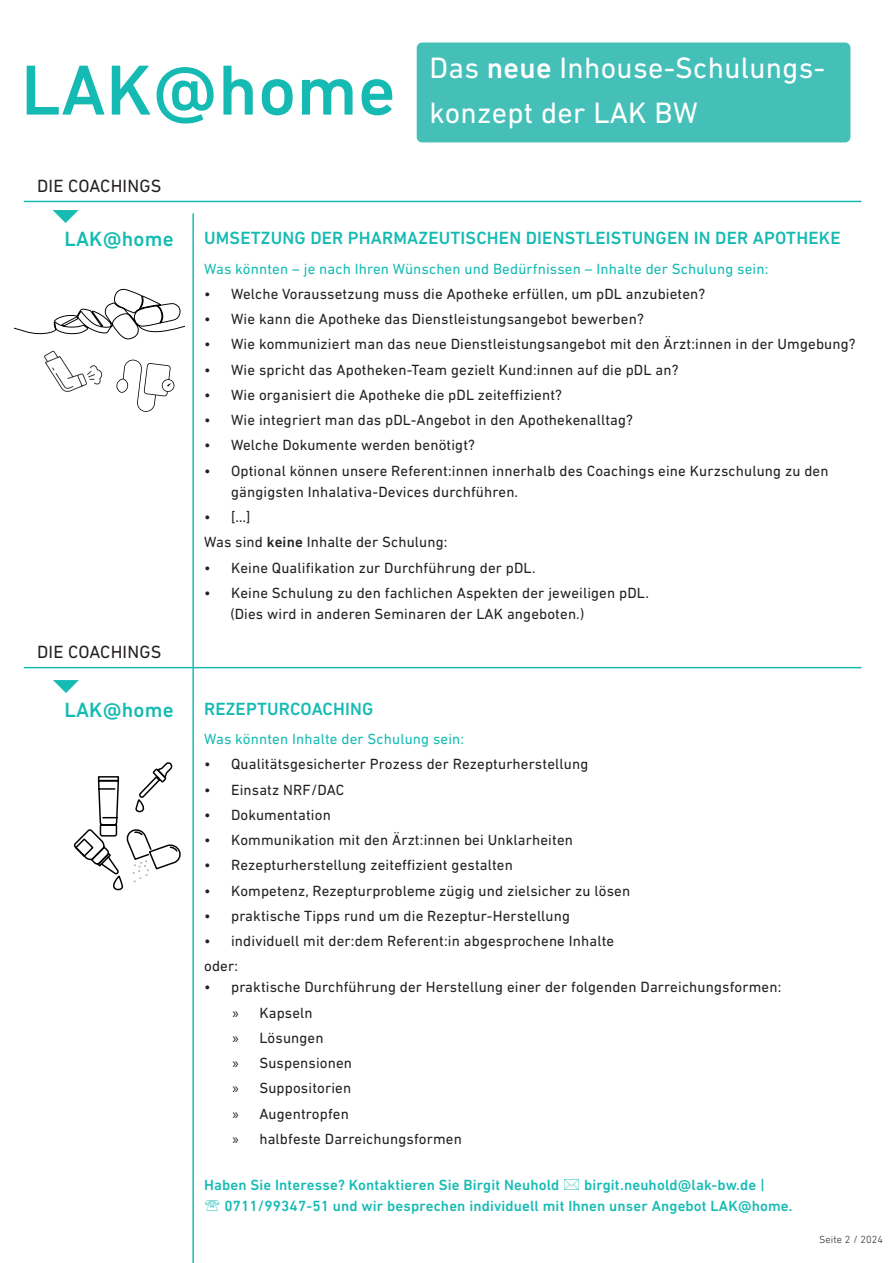
<style>
.page{position:relative;width:893px;height:1263px;background:#fff}
.page>*{position:absolute;margin:0;border:0;box-sizing:border-box;transform-origin:0 0}
.t1{font:500 72px "DIN Next LT Pro";letter-spacing:.01em;color:#15bbb3}
.t2{font:30px/45px "DIN Next LT Pro";letter-spacing:.01em;color:#fff}
.t3{font:500 21px "DIN Next LT Pro";letter-spacing:.01em;color:#15bbb3}
.t4{font:500 18px "DIN Next LT Pro";letter-spacing:.01em;color:#15bbb3}
.t5{font:18px "DIN Next LT Pro";letter-spacing:.01em;color:#231f20}
.t6{font:15px/21px "DIN Next LT Pro";letter-spacing:.01em;color:#231f20}
.t7{font:500 15px/21px "DIN Next LT Pro";letter-spacing:.01em;color:#15bbb3}
.t8{font:15px "DIN Next LT Pro";letter-spacing:.01em;color:#15bbb3}
.t9{font:300 10.5px "DIN Next LT Pro";letter-spacing:.01em;color:#231f20}
.s1{font-weight:500}
.s2{font-family:"Myriad Pro"}
</style>
<div class="page">
<hr style="left:192px;top:213px;width:2px;height:1050px;background:#15bbb3">
<div style="left:417px;top:43px;width:433px;height:99px;background:#45c0b9;border-radius:5px"></div>
<svg style="left:14px;top:288px;width:171px;height:52px"></svg>
<hr style="left:24px;top:201px;width:837px;height:1px;background:#15bbb3">
<hr style="left:24px;top:667px;width:837px;height:1px;background:#15bbb3">
<svg style="left:73px;top:762px;width:108px;height:129px"></svg>
<svg style="left:44px;top:350px;width:59px;height:42px"></svg>
<svg style="left:116px;top:359px;width:59px;height:53px"></svg>
<p class="t1" style="left:21px;top:48px;width:376px">LAK@home</p>
<p class="t2" style="left:429px;top:45px;width:397px">Das <span class="s1">neue</span> Inhouse-Schulungs&shy;konzept der LAK BW</p>
<p class="t5" style="left:37px;top:175px;width:126px">DIE COACHINGS</p>
<p class="t3" style="left:64px;top:227px;width:111px">LAK@home</p>
<p class="t5" style="left:37px;top:641px;width:126px">DIE COACHINGS</p>
<p class="t3" style="left:64px;top:697px;width:111px">LAK@home</p>
<p class="t4" style="left:204px;top:228px;width:638px">UMSETZUNG DER PHARMAZEUTISCHEN DIENSTLEISTUNGEN IN DER APOTHEKE</p>
<p class="t8" style="left:204px;top:260px;width:566px">Was könnten – je nach Ihren Wünschen und Bedürfnissen – Inhalte der Schulung sein:</p>
<p class="t6" style="left:204px;top:283px;width:503px">• Welche Voraussetzung muss die Apotheke erfüllen, um pDL anzubieten?</p>
<p class="t6" style="left:204px;top:308px;width:441px">• Wie kann die Apotheke das Dienstleistungsangebot bewerben?</p>
<p class="t6" style="left:204px;top:334px;width:653px">• Wie kommuniziert man das neue Dienstleistungsangebot mit den Ärzt:innen in der Umgebung?</p>
<p class="t6" style="left:204px;top:359px;width:476px">• Wie spricht das Apotheken-Team gezielt Kund:innen auf die pDL an?</p>
<p class="t6" style="left:204px;top:384px;width:360px">• Wie organisiert die Apotheke die pDL zeiteffizient?</p>
<p class="t6" style="left:204px;top:409px;width:430px">• Wie integriert man das pDL-Angebot in den Apothekenalltag?</p>
<p class="t6" style="left:204px;top:435px;width:273px">• Welche Dokumente werden benötigt?</p>
<p class="t6" style="left:231px;top:460px;width:599px;text-indent:-27px">• Optional können unsere Referent:innen innerhalb des Coachings eine Kurzschulung zu den gängigsten Inhalativa-Devices durchführen.</p>
<p class="t6" style="left:204px;top:506px;width:48px">• […]</p>
<p class="t6" style="left:204px;top:531px;width:245px">Was sind <span class="s1">keine</span> Inhalte der Schulung:</p>
<p class="t6" style="left:204px;top:557px;width:333px">• Keine Qualifikation zur Durchführung der pDL.</p>
<p class="t6" style="left:204px;top:582px;width:446px">• Keine Schulung zu den fachlichen Aspekten der jeweiligen pDL.</p>
<p class="t6" style="left:230px;top:603px;width:355px">(Dies wird in anderen Seminaren der LAK angeboten.)</p>
<p class="t4" style="left:204px;top:698px;width:171px">REZEPTURCOACHING</p>
<p class="t8" style="left:204px;top:730px;width:262px">Was könnten Inhalte der Schulung sein:</p>
<p class="t6" style="left:204px;top:754px;width:386px">• Qualitätsgesicherter Prozess der Rezepturherstellung</p>
<p class="t6" style="left:204px;top:779px;width:142px">• Einsatz NRF/DAC</p>
<p class="t6" style="left:204px;top:804px;width:128px">• Dokumentation</p>
<p class="t6" style="left:204px;top:829px;width:370px">• Kommunikation mit den Ärzt:innen bei Unklarheiten</p>
<p class="t6" style="left:204px;top:855px;width:310px">• Rezepturherstellung zeiteffizient gestalten</p>
<p class="t6" style="left:204px;top:880px;width:428px">• Kompetenz, Rezepturprobleme zügig und zielsicher zu lösen</p>
<p class="t6" style="left:204px;top:905px;width:367px">• praktische Tipps rund um die Rezeptur-Herstellung</p>
<p class="t6" style="left:204px;top:930px;width:412px">• individuell mit der:dem Referent:in abgesprochene Inhalte</p>
<p class="t6" style="left:204px;top:956px;width:35px">oder:</p>
<p class="t6" style="left:204px;top:977px;width:579px">• praktische Durchführung der Herstellung einer der folgenden Darreichungsformen:</p>
<p class="t6" style="left:232px;top:1002px;width:82px"><span class="s2">»</span> Kapseln</p>
<p class="t6" style="left:232px;top:1027px;width:93px"><span class="s2">»</span> Lösungen</p>
<p class="t6" style="left:232px;top:1052px;width:121px"><span class="s2">»</span> Suspensionen</p>
<p class="t6" style="left:232px;top:1078px;width:120px"><span class="s2">»</span> Suppositorien</p>
<p class="t6" style="left:232px;top:1103px;width:118px"><span class="s2">»</span> Augentropfen</p>
<p class="t6" style="left:232px;top:1128px;width:231px"><span class="s2">»</span> halbfeste Darreichungsformen</p>
<p class="t7" style="left:204px;top:1174px;width:357px">Haben Sie Interesse? Kontaktieren Sie Birgit Neuhold</p>
<p class="t7" style="left:224px;top:1174px;width:570px;text-indent:360px">birgit.neuhold@lak-bw.de |<br>0711/99347-51 und wir besprechen individuell mit Ihnen unser Angebot LAK@home.</p>
<p class="t9" style="left:819px;top:1233px;width:65px">Seite 2 / 2024</p>
</div>
